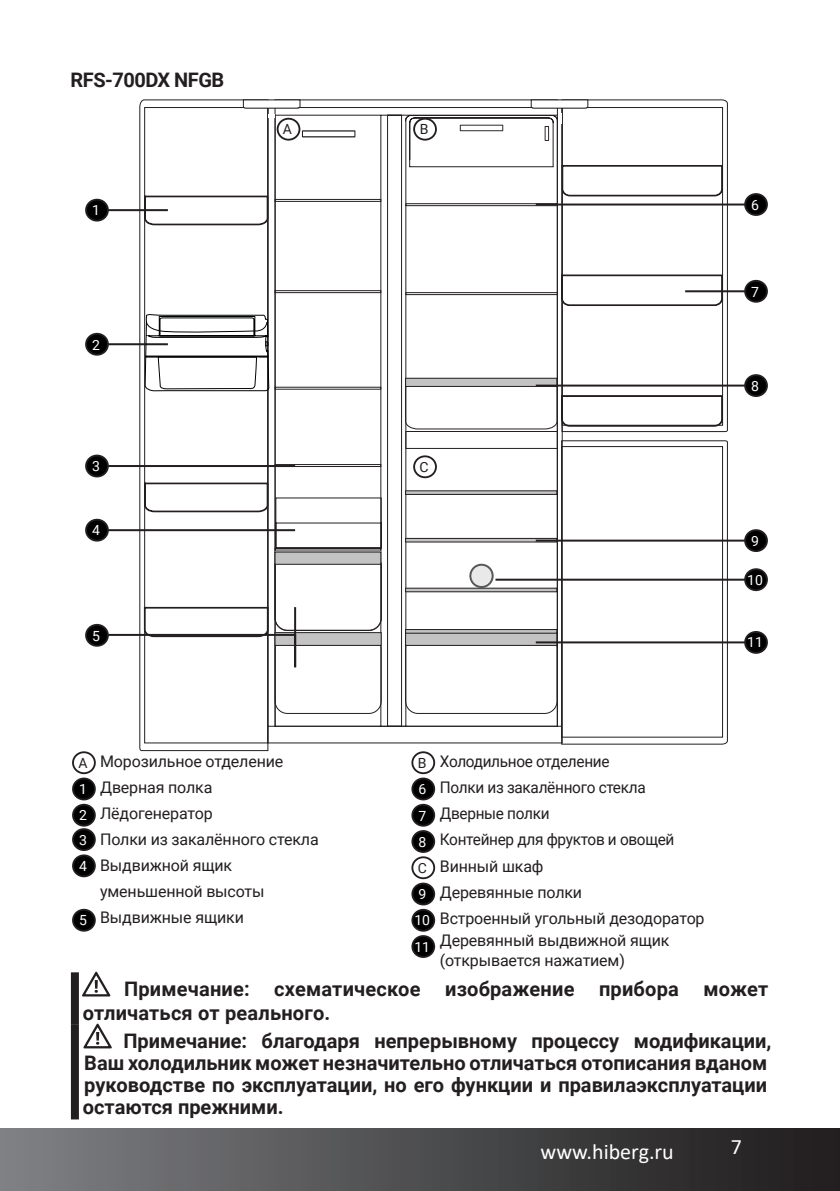
<style>
.page{position:relative;width:840px;height:1191px;background:#fff}
.page>*{position:absolute;margin:0;border:0;box-sizing:border-box;transform-origin:0 0}
.t1{font:22px "Calibri";color:#fff}
.Зоголовок_совсем_мал{font:700 20px/22px "Roboto";color:#231f20}
.Зоголовок_совсем_мал-2{font:700 20px "Roboto";letter-spacing:-.025em;color:#231f20}
.List_Paragraph{font:16px/26px "Roboto";letter-spacing:-.01em;color:#231f20}
.List_Paragraph-2{font:16px "Roboto";letter-spacing:-.01em;color:#231f20;scale:.96 1}
.t2{font:14px "Roboto";color:#fff}
.t3{font:14px "Roboto";color:#231f20}
</style>
<div class="page">
<div style="left:0;top:1128px;width:839px;height:63px;background:linear-gradient(to right,#7e8184,#1e1b1c)"></div>
<div style="left:71px;top:1025px;width:8px;height:94px;background:#231f20"></div>
<svg style="left:83px;top:1023px;width:29px;height:25px"></svg>
<hr style="left:97px;top:209px;width:71px;height:2px;background:#231f20">
<div style="left:86px;top:200px;width:22px;height:21px;background:#000;border-radius:50%"></div>
<div style="left:85px;top:199px;width:24px;height:22px;border:2px solid #231f20;border-radius:50%"></div>
<hr style="left:535px;top:203px;width:220px;height:2px;background:#231f20">
<div style="left:744px;top:194px;width:22px;height:21px;background:#000;border-radius:50%"></div>
<div style="left:743px;top:193px;width:24px;height:23px;border:2px solid #231f20;border-radius:50%"></div>
<hr style="left:684px;top:290px;width:71px;height:2px;background:#231f20">
<div style="left:744px;top:281px;width:22px;height:21px;background:#000;border-radius:50%"></div>
<div style="left:743px;top:280px;width:24px;height:23px;border:2px solid #231f20;border-radius:50%"></div>
<hr style="left:97px;top:343px;width:71px;height:2px;background:#231f20">
<div style="left:86px;top:334px;width:22px;height:21px;background:#000;border-radius:50%"></div>
<div style="left:85px;top:333px;width:24px;height:23px;border:2px solid #231f20;border-radius:50%"></div>
<div style="left:86px;top:520px;width:22px;height:20px;background:#000;border-radius:50%"></div>
<div style="left:85px;top:519px;width:24px;height:22px;border:2px solid #231f20;border-radius:50%"></div>
<hr style="left:97px;top:465px;width:198px;height:2px;background:#231f20">
<div style="left:86px;top:455px;width:22px;height:21px;background:#000;border-radius:50%"></div>
<div style="left:85px;top:454px;width:24px;height:23px;border:2px solid #231f20;border-radius:50%"></div>
<div style="left:411px;top:751px;width:24px;height:23px;border:2px solid #231f20;border-radius:50%"></div>
<div style="left:72px;top:751px;width:24px;height:23px;border:2px solid #231f20;border-radius:50%"></div>
<div style="left:411px;top:856px;width:24px;height:23px;border:2px solid #231f20;border-radius:50%"></div>
<div style="left:412px;top:778px;width:22px;height:21px;background:#000;border-radius:50%"></div>
<div style="left:411px;top:777px;width:24px;height:23px;border:2px solid #231f20;border-radius:50%"></div>
<div style="left:73px;top:778px;width:22px;height:21px;background:#000;border-radius:50%"></div>
<div style="left:72px;top:777px;width:24px;height:23px;border:2px solid #231f20;border-radius:50%"></div>
<div style="left:73px;top:804px;width:22px;height:21px;background:#000;border-radius:50%"></div>
<div style="left:72px;top:804px;width:24px;height:22px;border:2px solid #231f20;border-radius:50%"></div>
<div style="left:73px;top:829px;width:22px;height:21px;background:#000;border-radius:50%"></div>
<div style="left:72px;top:828px;width:24px;height:23px;border:2px solid #231f20;border-radius:50%"></div>
<div style="left:73px;top:855px;width:22px;height:21px;background:#000;border-radius:50%"></div>
<div style="left:72px;top:854px;width:24px;height:23px;border:2px solid #231f20;border-radius:50%"></div>
<div style="left:73px;top:909px;width:22px;height:21px;background:#000;border-radius:50%"></div>
<div style="left:72px;top:908px;width:24px;height:23px;border:2px solid #231f20;border-radius:50%"></div>
<div style="left:412px;top:883px;width:22px;height:21px;background:#000;border-radius:50%"></div>
<div style="left:411px;top:882px;width:24px;height:23px;border:2px solid #231f20;border-radius:50%"></div>
<div style="left:412px;top:909px;width:22px;height:21px;background:#000;border-radius:50%"></div>
<div style="left:411px;top:909px;width:24px;height:22px;border:2px solid #231f20;border-radius:50%"></div>
<div style="left:412px;top:936px;width:22px;height:21px;background:#000;border-radius:50%"></div>
<div style="left:411px;top:935px;width:24px;height:23px;border:2px solid #231f20;border-radius:50%"></div>
<div style="left:412px;top:804px;width:22px;height:21px;background:#000;border-radius:50%"></div>
<div style="left:411px;top:804px;width:24px;height:22px;border:2px solid #231f20;border-radius:50%"></div>
<div style="left:412px;top:831px;width:22px;height:21px;background:#000;border-radius:50%"></div>
<div style="left:411px;top:830px;width:24px;height:23px;border:2px solid #231f20;border-radius:50%"></div>
<svg style="left:139px;top:99px;width:588px;height:652px"></svg>
<svg style="left:243px;top:99px;width:57px;height:10px"></svg>
<svg style="left:530px;top:99px;width:58px;height:10px"></svg>
<svg style="left:557px;top:113px;width:4px;height:11px"></svg>
<svg style="left:268px;top:115px;width:7px;height:3px"></svg>
<svg style="left:144px;top:314px;width:125px;height:77px"></svg>
<div style="left:274px;top:290px;width:107px;height:3px;border:1px solid #231f20"></div>
<svg style="left:560px;top:440px;width:167px;height:304px"></svg>
<svg style="left:405px;top:274px;width:317px;height:155px"></svg>
<div style="left:405px;top:538px;width:151px;height:4px;border:1px solid #231f20"></div>
<hr style="left:405px;top:491px;width:151px;height:3px;background:#c3c3c3">
<div style="left:405px;top:490px;width:151px;height:5px;border:1px solid #231f20"></div>
<div style="left:405px;top:629px;width:151px;height:4px;border:1px solid #231f20"></div>
<svg style="left:102px;top:497px;width:279px;height:217px"></svg>
<div style="left:86px;top:625px;width:22px;height:21px;background:#000;border-radius:50%"></div>
<div style="left:85px;top:624px;width:24px;height:22px;border:2px solid #231f20;border-radius:50%"></div>
<hr style="left:535px;top:384px;width:220px;height:2px;background:#231f20">
<div style="left:744px;top:375px;width:22px;height:21px;background:#000;border-radius:50%"></div>
<div style="left:743px;top:374px;width:24px;height:23px;border:2px solid #231f20;border-radius:50%"></div>
<hr style="left:535px;top:539px;width:220px;height:2px;background:#231f20">
<div style="left:744px;top:530px;width:22px;height:21px;background:#000;border-radius:50%"></div>
<div style="left:743px;top:529px;width:24px;height:23px;border:2px solid #231f20;border-radius:50%"></div>
<hr style="left:495px;top:578px;width:260px;height:2px;background:#231f20">
<div style="left:744px;top:569px;width:22px;height:21px;background:#000;border-radius:50%"></div>
<div style="left:743px;top:568px;width:24px;height:23px;border:2px solid #231f20;border-radius:50%"></div>
<hr style="left:535px;top:641px;width:220px;height:2px;background:#231f20">
<div style="left:744px;top:632px;width:22px;height:21px;background:#000;border-radius:50%"></div>
<div style="left:743px;top:631px;width:24px;height:23px;border:2px solid #231f20;border-radius:50%"></div>
<div style="left:71px;top:972px;width:8px;height:52px;background:#231f20"></div>
<svg style="left:82px;top:971px;width:29px;height:25px"></svg>
<div style="left:470px;top:565px;width:22px;height:22px;background:#e9e9e9;border-radius:50%"></div>
<div style="left:469px;top:564px;width:24px;height:24px;border:2px solid #57585a;border-radius:50%"></div>
<p class="Зоголовок_совсем_мал-2" style="left:71px;top:66px;width:155px">RFS-700DX NFGB</p>
<p class="t2" style="left:92px;top:201px;width:9px">1</p>
<p class="t3" style="left:283px;top:120px;width:11px">А</p>
<p class="t3" style="left:419px;top:120px;width:10px">В</p>
<p class="t2" style="left:92px;top:335px;width:9px">2</p>
<p class="t2" style="left:92px;top:456px;width:9px">3</p>
<p class="t2" style="left:92px;top:520px;width:9px">4</p>
<p class="t2" style="left:92px;top:626px;width:9px">5</p>
<p class="t3" style="left:419px;top:457px;width:11px">C</p>
<p class="List_Paragraph" style="left:100px;top:747px;width:185px">Морозильное отделение</p>
<p class="List_Paragraph" style="left:100px;top:773px;width:114px">Дверная полка</p>
<p class="List_Paragraph" style="left:100px;top:799px;width:114px">Лёдогенератор</p>
<p class="List_Paragraph" style="left:100px;top:825px;width:220px">Полки из закалённого стекла</p>
<p class="List_Paragraph" style="left:100px;top:851px;width:166px">Выдвижной ящик уменьшенной высоты</p>
<p class="List_Paragraph" style="left:100px;top:903px;width:145px">Выдвижные ящики</p>
<p class="t3" style="left:78px;top:753px;width:11px">А</p>
<p class="t3" style="left:417px;top:753px;width:10px">B</p>
<p class="t2" style="left:79px;top:779px;width:9px">1</p>
<p class="t2" style="left:418px;top:779px;width:9px">6</p>
<p class="t2" style="left:79px;top:805px;width:9px">2</p>
<p class="t2" style="left:79px;top:830px;width:9px">3</p>
<p class="t2" style="left:79px;top:856px;width:9px">4</p>
<p class="t2" style="left:418px;top:805px;width:9px">7</p>
<p class="t2" style="left:418px;top:832px;width:9px">8</p>
<p class="t3" style="left:417px;top:858px;width:11px">C</p>
<p class="t2" style="left:418px;top:884px;width:9px">9</p>
<p class="t2" style="left:414px;top:910px;width:17px">10</p>
<p class="t2" style="left:414px;top:936px;width:17px">11</p>
<p class="t2" style="left:79px;top:910px;width:9px">5</p>
<p class="List_Paragraph-2" style="left:439px;top:750px;width:178px">Холодильное отделение</p>
<p class="List_Paragraph-2" style="left:439px;top:776px;width:216px">Полки из закалённого стекла</p>
<p class="List_Paragraph-2" style="left:439px;top:802px;width:116px">Дверные полки</p>
<p class="List_Paragraph-2" style="left:439px;top:828px;width:246px">Контейнер для фруктов и овощей</p>
<p class="List_Paragraph" style="left:439px;top:852px;width:105px">Винный шкаф</p>
<p class="List_Paragraph" style="left:439px;top:878px;width:144px">Деревянные полки</p>
<p class="List_Paragraph" style="left:439px;top:904px;width:266px">Встроенный угольный дезодоратор</p>
<p class="List_Paragraph" style="left:439px;top:926px;width:231px">Деревянный выдвижной ящик</p>
<p class="List_Paragraph" style="left:439px;top:946px;width:186px">(открывается нажатием)</p>
<p class="t2" style="left:750px;top:195px;width:9px">6</p>
<p class="t2" style="left:750px;top:282px;width:9px">7</p>
<p class="t2" style="left:750px;top:376px;width:9px">8</p>
<p class="t2" style="left:750px;top:531px;width:9px">9</p>
<p class="t2" style="left:746px;top:570px;width:17px">10</p>
<p class="t2" style="left:746px;top:632px;width:17px">11</p>
<p class="Зоголовок_совсем_мал" style="left:83px;top:976px;width:686px;line-height:24px;text-indent:41px">Примечание: схематическое изображение прибора может отличаться от реального.</p>
<p class="Зоголовок_совсем_мал" style="left:83px;top:1029px;width:689px;text-indent:40px">Примечание: благодаря непрерывному процессу модификации, Ваш холодильник может незначительно отличаться отописания вданом руководстве по эксплуатации, но его функции и правилаэксплуатации остаются прежними.</p>
<p class="t1" style="left:540px;top:1136px;width:135px">www.hiberg.ru</p>
<p class="t1" style="left:730px;top:1131px;width:13px">7</p>
</div>
